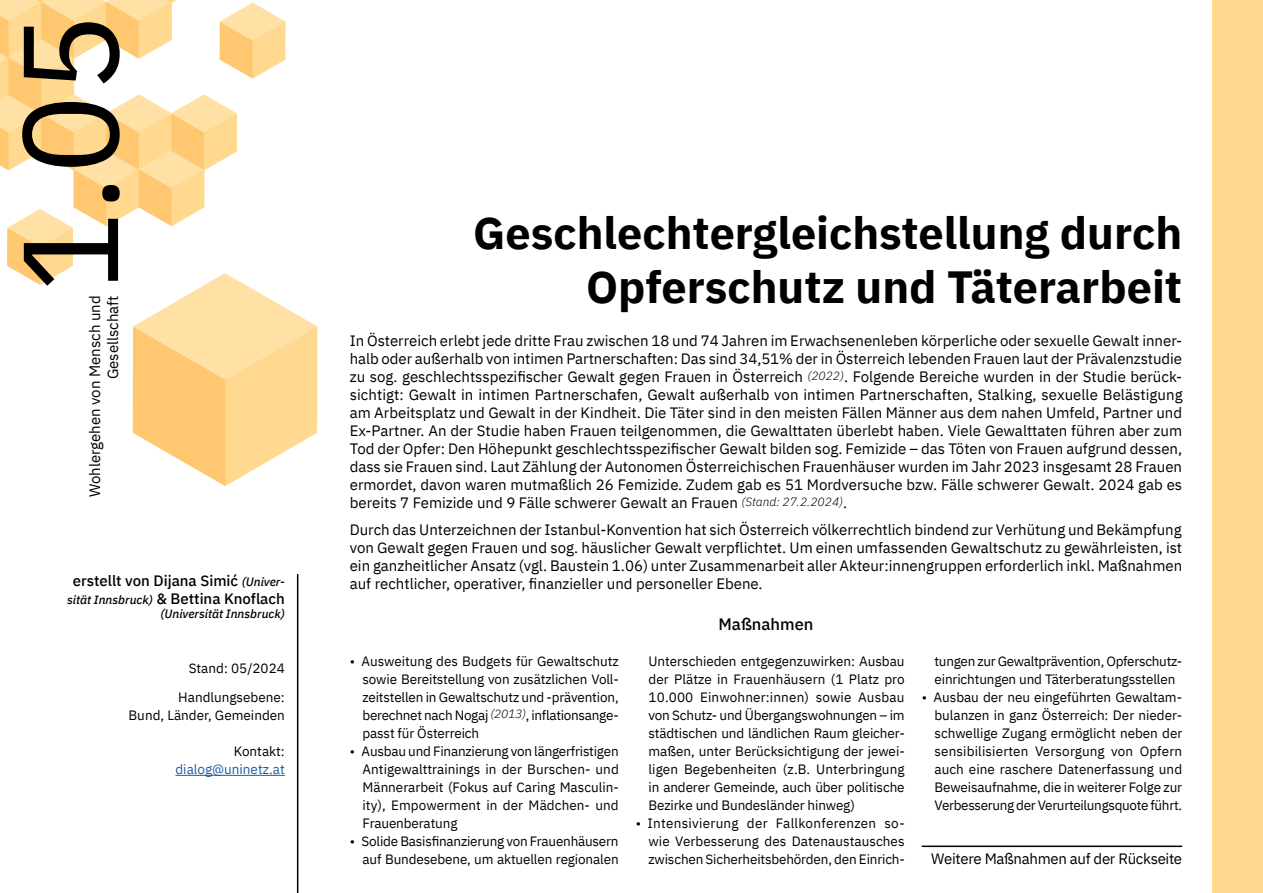
<style>
.page{position:relative;width:1263px;height:893px;background:#fff}
.page>*{position:absolute;margin:0;border:0;box-sizing:border-box;transform-origin:0 0}
.t1{font:135px "IBM Plex Sans";color:#000}
.t2{font:700 45px/54px "IBM Plex Sans";color:#000;text-align:right}
.t3{font:500 16.5px "IBM Plex Sans";color:#000}
.t4{font:15px/18px "IBM Plex Sans";color:#000;text-align:justify}
.t5{font:500 15px/18px "IBM Plex Sans";color:#000;text-align:center}
.t6{font:15px "IBM Plex Sans";letter-spacing:-.02em;color:#000}
.t7{font:13.5px/18px "IBM Plex Sans";letter-spacing:-.01em;color:#000;text-align:justify}
.t8{font:13.5px "IBM Plex Sans";color:#215e9e}
.t9{font:italic 500 12px "IBM Plex Sans";color:#000}
.s1{font-style:italic;font-size:12px}
.s2{font-weight:300;font-style:italic;font-size:12px}
</style>
<div class="page">
<div style="left:1212px;top:0;width:51px;height:893px;background:#ffd990"></div>
<hr style="left:297px;top:574px;width:1px;height:319px;background:#000">
<svg style="left:0;top:0;width:317px;height:486px"></svg>
<hr style="left:922px;top:845px;width:260px;height:2px;background:#000">
<hr style="left:175px;top:775px;width:110px;height:1px;background:#215e9e">
<h1 class="t1" style="left:-33px;top:293px;width:281px;rotate:-90deg">1.05</h1>
<p class="t4" style="left:85px;top:497px;width:203px;text-align:right;rotate:-90deg">Wohlergehen von Mensch und<br>Gesellschaft</p>
<p class="t5" style="left:67px;top:570px;width:219px">erstellt von Dijana Simić <span class="s1">(Univer&shy;sität Innsbruck)</span> &amp; Bettina Knoflach</p>
<p class="t9" style="left:160px;top:604px;width:126px">(Universität Innsbruck)</p>
<p class="t7" style="left:178px;top:652px;width:108px;line-height:29.2px;text-align:right">Stand: 05/2024<br>Handlungsebene:</p>
<p class="t7" style="left:128px;top:705px;width:158px">Bund, Länder, Gemeinden</p>
<p class="t7" style="left:234px;top:741px;width:53px">Kontakt:</p>
<p class="t8" style="left:175px;top:759px;width:111px">dialog@uninetz.at</p>
<h2 class="t2" style="left:473px;top:202px;width:710px">Geschlechtergleichstellung durch<br>Opferschutz und Täterarbeit</h2>
<p class="t4" style="left:350px;top:330px;width:834px">In Österreich erlebt jede dritte Frau zwischen 18 und 74 Jahren im Erwachsenenleben körperliche oder sexuelle Gewalt inner&shy;halb oder außerhalb von intimen Partnerschaften: Das sind 34,51% der in Österreich lebenden Frauen laut der Prävalenzstudie zu sog. geschlechtsspezifischer Gewalt gegen Frauen in Österreich <span class="s2">(2022)</span>. Folgende Bereiche wurden in der Studie berück&shy;sichtigt: Gewalt in intimen Partnerschafen, Gewalt außerhalb von intimen Partnerschaften, Stalking, sexuelle Belästigung am Arbeitsplatz und Gewalt in der Kindheit. Die Täter sind in den meisten Fällen Männer aus dem nahen Umfeld, Partner und Ex-Partner. An der Studie haben Frauen teilgenommen, die Gewalttaten überlebt haben. Viele Gewalttaten führen aber zum Tod der Opfer: Den Höhepunkt geschlechtsspezifischer Gewalt bilden sog. Femizide – das Töten von Frauen aufgrund dessen, dass sie Frauen sind. Laut Zählung der Autonomen Österreichischen Frauenhäuser wurden im Jahr 2023 insgesamt 28 Frauen ermordet, davon waren mutmaßlich 26 Femizide. Zudem gab es 51 Mordversuche bzw. Fälle schwerer Gewalt. 2024 gab es bereits 7 Femizide und 9 Fälle schwerer Gewalt an Frauen <span class="s2">(Stand: 27.2.2024)</span>.</p>
<p class="t4" style="left:350px;top:519px;width:834px">Durch das Unterzeichnen der Istanbul-Konvention hat sich Österreich völkerrechtlich bindend zur Verhütung und Bekämpfung von Gewalt gegen Frauen und sog. häuslicher Gewalt verpflichtet. Um einen umfassenden Gewaltschutz zu gewährleisten, ist ein ganzheitlicher Ansatz (vgl. Baustein 1.06) unter Zusammenarbeit aller Akteur:innengruppen erforderlich inkl. Maßnahmen auf rechtlicher, operativer, finanzieller und personeller Ebene.</p>
<p class="t3" style="left:718px;top:611px;width:96px">Maßnahmen</p>
<p class="t7" style="left:362px;top:651px;width:258px;text-indent:-13px">• Ausweitung des Budgets für Gewaltschutz sowie Bereitstellung von zusätzlichen Voll&shy;zeitstellen in Gewaltschutz und -prävention, berechnet nach Nogaj <sup>(2013)</sup>, inflationsange&shy;passt für Österreich</p>
<p class="t7" style="left:362px;top:741px;width:258px;text-indent:-13px">• Ausbau und Finanzierung von längerfristigen Antigewalttrainings in der Burschen- und Männerarbeit (Fokus auf Caring Masculin&shy;ity), Empowerment in der Mädchen- und Frauenberatung</p>
<p class="t7" style="left:350px;top:831px;width:270px;text-align:right">• Solide Basisfinanzierung von Frauenhäusern auf Bundesebene, um aktuellen regionalen</p>
<p class="t7" style="left:648px;top:651px;width:258px">Unterschieden entgegenzuwirken: Ausbau der Plätze in Frauenhäusern (1 Platz pro 10.000 Einwohner:innen) sowie Ausbau von Schutz- und Übergangswohnungen – im städtischen und ländlichen Raum gleicher&shy;maßen, unter Berücksichtigung der jewei&shy;ligen Begebenheiten (z.B. Unterbringung in anderer Gemeinde, auch über politische Bezirke und Bundesländer hinweg)</p>
<p class="t7" style="left:648px;top:813px;width:258px;text-align:left;text-indent:-13px">• Intensivierung der Fallkonferenzen so&shy;wie Verbesserung des Datenaustausches zwischen Sicherheitsbehörden, den Einrich-</p>
<p class="t7" style="left:934px;top:651px;width:247px">tungen zur Gewaltprävention, Opferschutz&shy;einrichtungen und Täterberatungsstellen</p>
<p class="t7" style="left:934px;top:687px;width:249px;text-indent:-13px">• Ausbau der neu eingeführten Gewaltam&shy;bulanzen in ganz Österreich: Der nieder&shy;schwellige Zugang ermöglicht neben der sensibilisierten Versorgung von Opfern auch eine raschere Datenerfassung und Beweisaufnahme, die in weiterer Folge zur Verbesserung der Verurteilungsquote führt.</p>
<p class="t6" style="left:931px;top:847px;width:252px">Weitere Maßnahmen auf der Rückseite</p>
</div>
